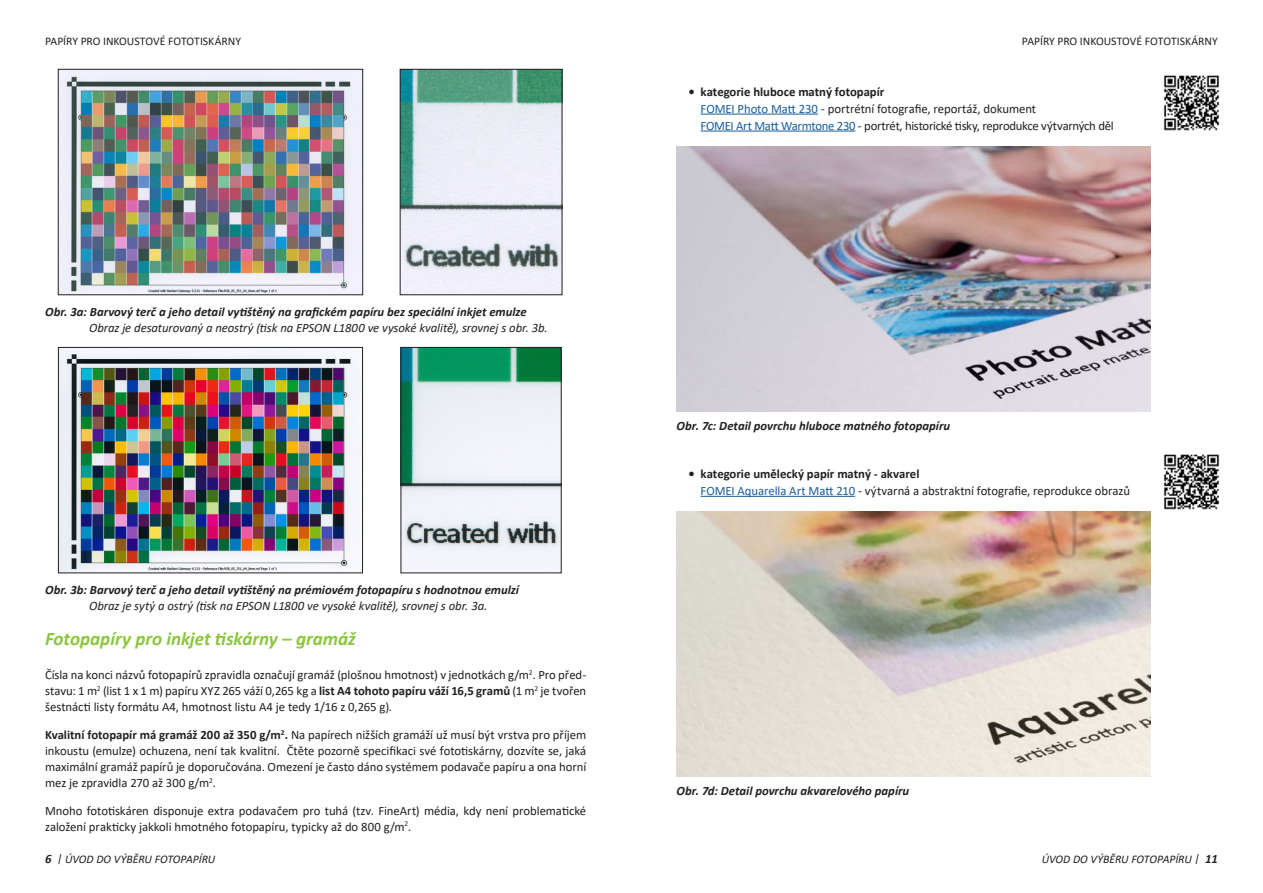
<style>
.page{position:relative;width:1263px;height:893px;background:#fff}
.page>*{position:absolute;margin:0;border:0;box-sizing:border-box;transform-origin:0 0}
.t1{font:italic 700 19.05px "Calibri";letter-spacing:-.005em;color:#8bc63e}
.t2{font:12.75px/15.9px "Calibri";letter-spacing:-.005em;color:#231f20}
.t3{font:italic 700 12.75px/15.9px "Calibri";color:#231f20}
.t4{font:11.7px "Calibri";letter-spacing:-.005em;color:#231f20}
.t5{font:italic 11.7px "Calibri";letter-spacing:-.01em;color:#231f20}
.s1{font-weight:400}
.s2{font-weight:700}
.s3{font-weight:700;font-size:12.75px}
.s4{color:#175d9e}
</style>
<div class="page">
<img style="left:403px;top:349px;width:156px;height:222px">
<div style="left:401px;top:347px;width:160px;height:226px;border:1px solid #231f20"></div>
<img style="left:60px;top:349px;width:300px;height:222px">
<div style="left:58px;top:347px;width:305px;height:226px;border:1px solid #231f20"></div>
<img style="left:402px;top:71px;width:158px;height:222px">
<div style="left:400px;top:69px;width:162px;height:226px;border:1px solid #231f20"></div>
<img style="left:60px;top:71px;width:301px;height:222px">
<div style="left:58px;top:69px;width:305px;height:226px;border:1px solid #231f20"></div>
<img style="left:677px;top:147px;width:474px;height:264px">
<img style="left:677px;top:511px;width:474px;height:265px">
<hr style="left:701px;top:114px;width:117px;height:1px;background:#175d9e">
<hr style="left:701px;top:131px;width:154px;height:1px;background:#175d9e">
<hr style="left:701px;top:496px;width:154px;height:1px;background:#175d9e">
<img style="left:1163px;top:454px;width:57px;height:56px">
<img style="left:1163px;top:75px;width:57px;height:56px">
<p class="t4" style="left:45px;top:33px;width:197px">PAPÍRY PRO INKOUSTOVÉ FOTOTISKÁRNY</p>
<p class="t3" style="left:89px;top:304px;width:460px;text-indent:-44px">Obr. 3a: Barvový terč a jeho detail vytištěný na grafickém papíru bez speciální inkjet emulze<br><span class="s1">Obraz je desaturovaný a neostrý (tisk na EPSON L1800 ve vysoké kvalitě), srovnej s obr. 3b.</span></p>
<p class="t3" style="left:89px;top:582px;width:431px;text-indent:-44px">Obr. 3b: Barvový terč a jeho detail vytištěný na prémiovém fotopapíru s hodnotnou emulzí<br><span class="s1">Obraz je sytý a ostrý (tisk na EPSON L1800 ve vysoké kvalitě), srovnej s obr. 3a.</span></p>
<p class="t1" style="left:45px;top:626px;width:312px">Fotopapíry pro inkjet tiskárny – gramáž</p>
<p class="t2" style="left:45px;top:667px;width:543px;text-align:justify">Čísla na konci názvů fotopapírů zpravidla označují gramáž (plošnou hmotnost) v jednotkách g/m<sup>2</sup>. Pro před&shy;stavu: 1 m<sup>2</sup> (list 1 x 1 m) papíru XYZ 265 váží 0,265 kg a <span class="s2">list A4 tohoto papíru váží 16,5 gramů</span> (1 m<sup>2</sup> je tvořen šestnácti listy formátu A4, hmotnost listu A4 je tedy 1/16 z 0,265 g).</p>
<p class="t2" style="left:45px;top:727px;width:543px;text-align:justify"><span class="s2">Kvalitní fotopapír má gramáž 200 až 350 g/m</span><sup>2</sup><span class="s2">.</span> Na papírech nižších gramáží už musí být vrstva pro příjem inkoustu (emulze) ochuzena, není tak kvalitní. Čtěte pozorně specifikaci své fototiskárny, dozvíte se, jaká maximální gramáž papírů je doporučována. Omezení je často dáno systémem podavače papíru a ona horní mez je zpravidla 270 až 300 g/m<sup>2</sup>.</p>
<p class="t2" style="left:45px;top:802px;width:543px">Mnoho fototiskáren disponuje extra podavačem pro tuhá (tzv. FineArt) média, kdy není problematické založení prakticky jakkoli hmotného fotopapíru, typicky až do 800 g/m<sup>2</sup>.</p>
<p class="t5" style="left:45px;top:851px;width:172px"><span class="s3">6</span> | ÚVOD DO VÝBĚRU FOTOPAPÍRU</p>
<p class="t4" style="left:1022px;top:33px;width:197px">PAPÍRY PRO INKOUSTOVÉ FOTOTISKÁRNY</p>
<p class="t2" style="left:701px;top:83px;width:415px;line-height:17px;text-indent:-12px"><span class="s2">• kategorie hluboce matný fotopapír<br></span><span class="s4">FOMEI Photo Matt 230</span> - portrétní fotografie, reportáž, dokument<br><span class="s4">FOMEI Art Matt Warmtone 230</span> - portrét, historické tisky, reprodukce výtvarných děl</p>
<p class="t3" style="left:677px;top:417px;width:275px">Obr. 7c: Detail povrchu hluboce matného fotopapíru</p>
<p class="t2" style="left:701px;top:465px;width:431px;line-height:17px;text-indent:-12px"><span class="s2">• kategorie umělecký papír matný - akvarel<br></span><span class="s4">FOMEI Aquarella Art Matt 210</span> - výtvarná a abstraktní fotografie, reprodukce obrazů</p>
<p class="t3" style="left:677px;top:782px;width:234px">Obr. 7d: Detail povrchu akvarelového papíru</p>
<p class="t5" style="left:1042px;top:851px;width:178px">ÚVOD DO VÝBĚRU FOTOPAPÍRU | <span class="s3">11</span></p>
</div>
